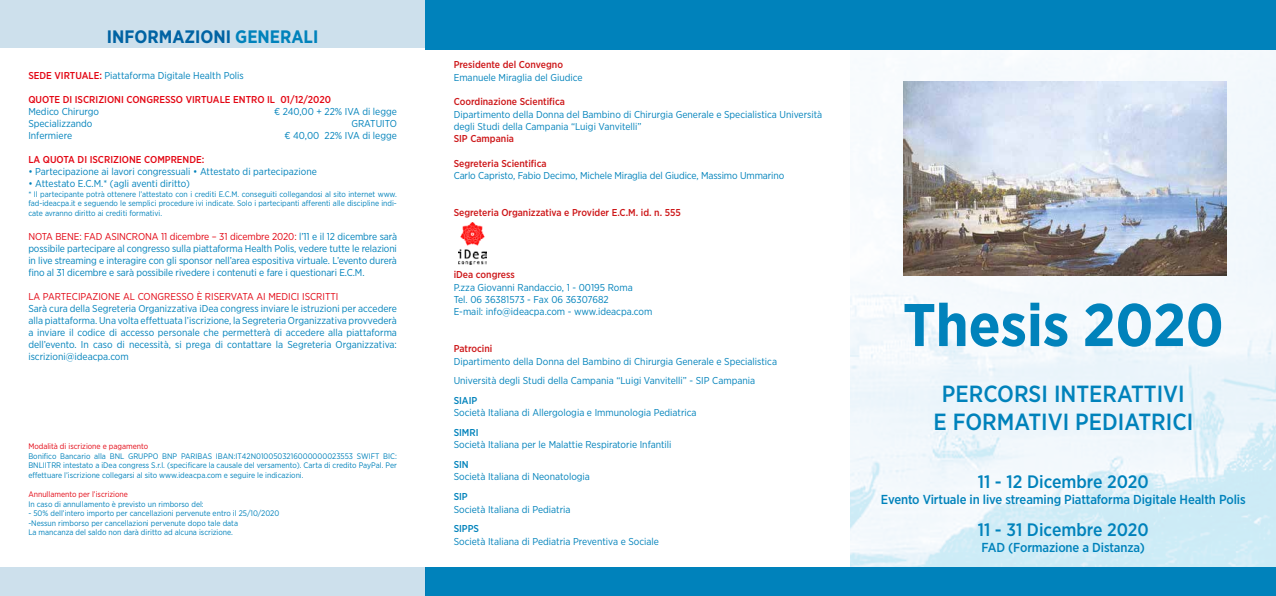
<style>
.page{position:relative;width:1276px;height:596px;background:#fff}
.page>*{position:absolute;margin:0;border:0;box-sizing:border-box;transform-origin:0 0}
.t1{font:700 60px "Gotham Narrow";color:#0082bb}
.t2{font:500 23.4px/28px "Gotham Narrow";color:#0082bb;text-align:center}
.t3{font:500 18px "Gotham Narrow";color:#0082bb}
.t4{font:700 18px "Gotham Narrow";color:#0063a3}
.t5{font:500 13px "Gotham Narrow";letter-spacing:-.01em;color:#0082bb}
.t6{font:10px/12px "Gotham Narrow";color:#0082bb}
.t7{font:500 10px "Gotham Narrow";color:#cd1719}
.t8{font:500 10px "Gotham Narrow";color:#e30613}
.t9{font:10px "Gotham Narrow";color:#e30613}
.t10{font:500 10px "Gotham Narrow";color:#0082bb}
.t11{font:8px/9.6px "Gotham Narrow";color:#0082bb;text-align:justify}
.t12{font:8px "Gotham Narrow";color:#e30613}
.s1{color:#0082bb}
.s2{font-weight:500;color:#e30613}
.s3{color:#e30613}
</style>
<div class="page">
<div style="left:0;top:0;width:425px;height:48px;background:#cde0ec"></div>
<img style="left:850px;top:50px;width:426px;height:516px">
<img style="left:903px;top:82px;width:324px;height:193px">
<img style="left:458px;top:222px;width:28px;height:42px">
<div style="left:425px;top:0;width:851px;height:49px;background:#0082bb"></div>
<div style="left:425px;top:566px;width:851px;height:29px;background:#0082bb"></div>
<div style="left:0;top:567px;width:425px;height:28px;background:#cde0ec"></div>
<h3 class="t4" style="left:107px;top:25px;width:213px">INFORMAZIONI <span class="s1">GENERALI</span></h3>
<p class="t6" style="left:28px;top:69px;width:217px"><span class="s2">SEDE VIRTUALE:</span> Piattaforma Digitale Health Polis</p>
<p class="t8" style="left:28px;top:93px;width:304px">QUOTE DI ISCRIZIONI CONGRESSO VIRTUALE ENTRO IL 01/12/2020</p>
<p class="t6" style="left:28px;top:105px;width:72px">Medico Chirurgo</p>
<p class="t6" style="left:274px;top:105px;width:124px">€ 240,00 + 22% IVA di legge</p>
<p class="t6" style="left:28px;top:117px;width:66px">Specializzando</p>
<p class="t6" style="left:351px;top:117px;width:47px">GRATUITO</p>
<p class="t6" style="left:28px;top:129px;width:45px">Infermiere</p>
<p class="t6" style="left:284px;top:129px;width:114px">€ 40,00 22% IVA di legge</p>
<p class="t8" style="left:28px;top:153px;width:178px">LA QUOTA DI ISCRIZIONE COMPRENDE:</p>
<p class="t6" style="left:28px;top:165px;width:290px">• Partecipazione ai lavori congressuali • Attestato di partecipazione</p>
<p class="t6" style="left:28px;top:177px;width:163px">• Attestato E.C.M.* (agli aventi diritto)</p>
<p class="t11" style="left:28px;top:189px;width:370px">* Il partecipante potrà ottenere l’attestato con i crediti E.C.M. conseguiti collegandosi al sito internet www. fad-ideacpa.it e seguendo le semplici procedure ivi indicate. Solo i partecipanti afferenti alle discipline indi&shy;cate avranno diritto ai crediti formativi.</p>
<p class="t6" style="left:28px;top:230px;width:370px;text-align:justify"><span class="s3">NOTA BENE: FAD ASINCRONA 11 dicembre – 31 dicembre 2020:</span> l’11 e il 12 dicembre sarà possibile partecipare al congresso sulla piattaforma Health Polis, vedere tutte le relazioni in live streaming e interagire con gli sponsor nell’area espositiva virtuale. L’evento durerà fino al 31 dicembre e sarà possibile rivedere i contenuti e fare i questionari E.C.M.</p>
<p class="t9" style="left:28px;top:290px;width:312px">LA PARTECIPAZIONE AL CONGRESSO È RISERVATA AI MEDICI ISCRITTI</p>
<p class="t6" style="left:28px;top:302px;width:370px;text-align:justify">Sarà cura della Segreteria Organizzativa iDea congress inviare le istruzioni per accedere alla piattaforma. Una volta effettuata l’iscrizione, la Segreteria Organizzativa provvederà a inviare il codice di accesso personale che permetterà di accedere alla piattaforma dell’evento. In caso di necessità, si prega di contattare la Segreteria Organizzativa: iscrizioni@ideacpa.com</p>
<p class="t12" style="left:28px;top:441px;width:121px">Modalità di iscrizione e pagamento</p>
<p class="t11" style="left:28px;top:450px;width:370px">Bonifico Bancario alla BNL GRUPPO BNP PARIBAS IBAN:IT42N0100503216000000023553 SWIFT BIC:<br>BNLIITRR intestato a iDea congress S.r.l. (specificare la causale del versamento). Carta di credito PayPal. Per effettuare l’iscrizione collegarsi al sito www.ideacpa.com e seguire le indicazioni.</p>
<p class="t12" style="left:28px;top:489px;width:101px">Annullamento per l’iscrizione</p>
<p class="t11" style="left:28px;top:498px;width:177px">In caso di annullamento è previsto un rimborso del:</p>
<p class="t11" style="left:28px;top:508px;width:252px;text-align:left">- 50% dell’intero importo per cancellazioni pervenute entro il 25/10/2020 -Nessun rimborso per cancellazioni pervenute dopo tale data<br>La mancanza del saldo non darà diritto ad alcuna iscrizione.</p>
<p class="t7" style="left:454px;top:58px;width:111px">Presidente del Convegno</p>
<p class="t6" style="left:454px;top:71px;width:130px">Emanuele Miraglia del Giudice</p>
<p class="t7" style="left:454px;top:95px;width:113px">Coordinazione Scientifica</p>
<p class="t6" style="left:454px;top:108px;width:370px;line-height:12.3px">Dipartimento della Donna del Bambino di Chirurgia Generale e Specialistica Università degli Studi della Campania “Luigi Vanvitelli”</p>
<p class="t7" style="left:454px;top:132px;width:62px">SIP Campania</p>
<p class="t7" style="left:454px;top:157px;width:95px">Segreteria Scientifica</p>
<p class="t6" style="left:454px;top:170px;width:332px">Carlo Capristo, Fabio Decimo, Michele Miraglia del Giudice, Massimo Ummarino</p>
<p class="t7" style="left:454px;top:206px;width:229px">Segreteria Organizzativa e Provider E.C.M. id. n. 555</p>
<p class="t7" style="left:454px;top:268px;width:63px">iDea congress</p>
<p class="t6" style="left:454px;top:280px;width:200px;line-height:12.3px">P.zza Giovanni Randaccio, 1 - 00195 Roma<br>Tel. 06 36381573 - Fax 06 36307682<br>E-mail: info@ideacpa.com - www.ideacpa.com</p>
<p class="t7" style="left:454px;top:342px;width:40px">Patrocini</p>
<p class="t6" style="left:454px;top:351px;width:325px;line-height:19.7px">Dipartimento della Donna del Bambino di Chirurgia Generale e Specialistica<br>Università degli Studi della Campania “Luigi Vanvitelli” - SIP Campania</p>
<p class="t10" style="left:454px;top:394px;width:25px">SIAIP</p>
<p class="t6" style="left:454px;top:406px;width:244px">Società Italiana di Allergologia e Immunologia Pediatrica</p>
<p class="t10" style="left:454px;top:426px;width:26px">SIMRI</p>
<p class="t6" style="left:454px;top:438px;width:219px">Società Italiana per le Malattie Respiratorie Infantili</p>
<p class="t10" style="left:454px;top:458px;width:17px">SIN</p>
<p class="t6" style="left:454px;top:470px;width:138px">Società Italiana di Neonatologia</p>
<p class="t10" style="left:454px;top:490px;width:16px">SIP</p>
<p class="t6" style="left:454px;top:502px;width:118px">Società Italiana di Pediatria</p>
<p class="t10" style="left:454px;top:522px;width:27px">SIPPS</p>
<p class="t6" style="left:454px;top:534px;width:207px">Società Italiana di Pediatria Preventiva e Sociale</p>
<h1 class="t1" style="left:903px;top:286px;width:322px">Thesis 2020</h1>
<h2 class="t2" style="left:933px;top:379px;width:261px">PERCORSI INTERATTIVI<br>E FORMATIVI PEDIATRICI</h2>
<h3 class="t3" style="left:977px;top:470px;width:173px">11 - 12 Dicembre 2020</h3>
<h3 class="t5" style="left:881px;top:490px;width:366px">Evento Virtuale in live streaming Piattaforma Digitale Health Polis</h3>
<h3 class="t3" style="left:977px;top:518px;width:173px">11 - 31 Dicembre 2020</h3>
<h3 class="t5" style="left:981px;top:539px;width:165px">FAD (Formazione a Distanza)</h3>
</div>
